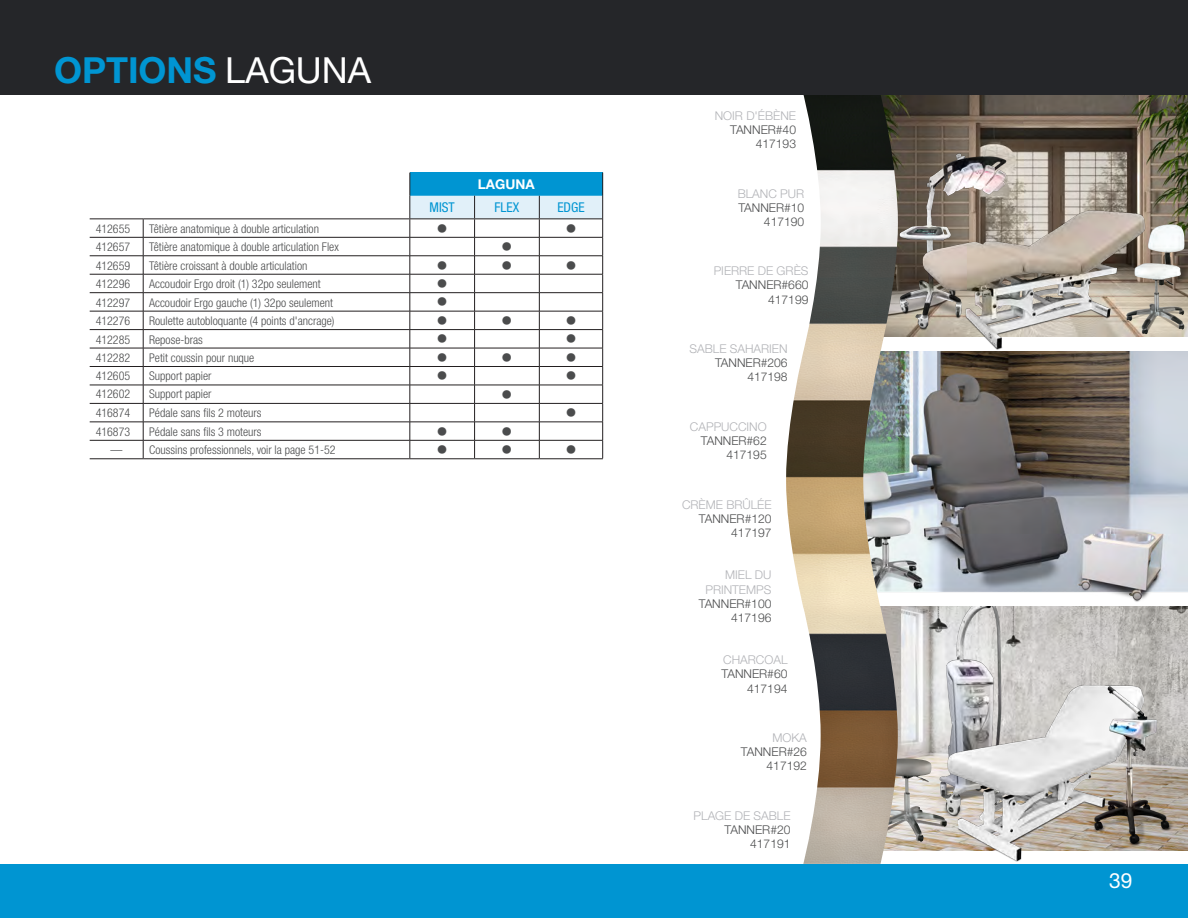
<style>
.page{position:relative;width:1188px;height:918px;background:#fff}
.page>*{position:absolute;margin:0;border:0;box-sizing:border-box;transform-origin:0 0}
.t1{font:700 36px "Helvetica Neue LT Std";color:#0095d2}
.t2{font:300 condensed 24px "Helvetica Neue LT Std";color:#4b4c4d}
.t3{font:21px "Helvetica Neue LT Std";color:#fff}
.t4{font:condensed 13.5px "Helvetica Neue LT Std";color:#0095d2}
.t5{font:700 13.5px "Helvetica Neue LT Std";color:#fff}
.t6{font:300 12.15px/14.1px "Helvetica Neue LT Std";color:#4b4c4d;text-align:right}
.t7{font:300 12.15px/14.1px "Helvetica Neue LT Std";color:#b2b3b7;text-align:right}
.t8{font:300 condensed 12px "Helvetica Neue LT Std";color:#4b4c4d}
.s1{font-weight:400;color:#fff}
</style>
<div class="page">
<div style="left:0;top:864px;width:1188px;height:54px;background:#0095d2"></div>
<img style="left:898px;top:95px;width:290px;height:242px">
<img style="left:898px;top:149px;width:116px;height:181px">
<img style="left:919px;top:205px;width:231px;height:145px">
<svg style="left:1127px;top:309px;width:57px;height:25px"></svg>
<img style="left:1126px;top:224px;width:43px;height:97px">
<img style="left:898px;top:617px;width:290px;height:233px">
<img style="left:898px;top:617px;width:109px;height:194px">
<img style="left:931px;top:679px;width:224px;height:183px">
<svg style="left:924px;top:811px;width:22px;height:29px"></svg>
<img style="left:898px;top:758px;width:26px;height:84px">
<img style="left:898px;top:351px;width:290px;height:266px">
<img style="left:786px;top:95px;width:112px;height:769px">
<img style="left:1099px;top:685px;width:60px;height:60px">
<img style="left:1086px;top:745px;width:96px;height:105px">
<div style="left:0;top:0;width:1188px;height:95px;background:#252629"></div>
<hr style="left:90px;top:458px;width:53px;height:1px;background:#231f20">
<hr style="left:143px;top:458px;width:267px;height:1px;background:#231f20">
<hr style="left:90px;top:237px;width:53px;height:1px;background:#231f20">
<hr style="left:143px;top:237px;width:267px;height:1px;background:#231f20">
<hr style="left:90px;top:256px;width:53px;height:1px;background:#231f20">
<hr style="left:143px;top:256px;width:267px;height:1px;background:#231f20">
<hr style="left:90px;top:422px;width:53px;height:1px;background:#231f20">
<hr style="left:143px;top:422px;width:267px;height:1px;background:#231f20">
<hr style="left:90px;top:440px;width:53px;height:1px;background:#231f20">
<hr style="left:143px;top:440px;width:267px;height:1px;background:#231f20">
<hr style="left:90px;top:274px;width:53px;height:1px;background:#231f20">
<hr style="left:143px;top:274px;width:267px;height:1px;background:#231f20">
<hr style="left:90px;top:292px;width:53px;height:1px;background:#231f20">
<hr style="left:143px;top:292px;width:267px;height:1px;background:#231f20">
<hr style="left:90px;top:311px;width:53px;height:1px;background:#231f20">
<hr style="left:143px;top:311px;width:267px;height:1px;background:#231f20">
<hr style="left:90px;top:329px;width:53px;height:1px;background:#231f20">
<hr style="left:143px;top:329px;width:267px;height:1px;background:#231f20">
<hr style="left:90px;top:348px;width:53px;height:1px;background:#231f20">
<hr style="left:143px;top:348px;width:267px;height:1px;background:#231f20">
<hr style="left:90px;top:366px;width:53px;height:1px;background:#231f20">
<hr style="left:143px;top:366px;width:267px;height:1px;background:#231f20">
<hr style="left:90px;top:385px;width:53px;height:1px;background:#231f20">
<hr style="left:143px;top:385px;width:267px;height:1px;background:#231f20">
<hr style="left:90px;top:403px;width:53px;height:1px;background:#231f20">
<hr style="left:143px;top:403px;width:267px;height:1px;background:#231f20">
<svg style="left:143px;top:219px;width:1px;height:239px"></svg>
<hr style="left:90px;top:218px;width:53px;height:1px;background:#231f20">
<hr style="left:143px;top:218px;width:267px;height:1px;background:#231f20">
<hr style="left:410px;top:458px;width:65px;height:1px;background:#231f20">
<hr style="left:475px;top:458px;width:64px;height:1px;background:#231f20">
<hr style="left:539px;top:458px;width:64px;height:1px;background:#231f20">
<svg style="left:410px;top:173px;width:193px;height:285px"></svg>
<h1 class="t1" style="left:54px;top:48px;width:319px">OPTIONS <span class="s1">LAGUNA</span></h1>
<p class="t5" style="left:478px;top:176px;width:58px">LAGUNA</p>
<p class="t4" style="left:430px;top:200px;width:27px">MIST</p>
<p class="t4" style="left:495px;top:200px;width:26px">FLEX</p>
<p class="t4" style="left:557px;top:200px;width:29px">EDGE</p>
<p class="t8" style="left:96px;top:222px;width:36px">412655</p>
<p class="t8" style="left:149px;top:222px;width:171px">Têtière anatomique à double articulation</p>
<h2 class="t2" style="left:436px;top:215px;width:13px">•</h2>
<h2 class="t2" style="left:565px;top:215px;width:13px">•</h2>
<p class="t8" style="left:96px;top:240px;width:36px">412657</p>
<p class="t8" style="left:149px;top:240px;width:191px">Têtière anatomique à double articulation Flex</p>
<h2 class="t2" style="left:501px;top:233px;width:13px">•</h2>
<p class="t8" style="left:96px;top:259px;width:36px">412659</p>
<p class="t8" style="left:149px;top:259px;width:160px">Têtière croissant à double articulation</p>
<h2 class="t2" style="left:436px;top:251px;width:78px">• •</h2>
<h2 class="t2" style="left:565px;top:251px;width:13px">•</h2>
<p class="t8" style="left:96px;top:277px;width:36px">412296</p>
<p class="t8" style="left:149px;top:277px;width:173px">Accoudoir Ergo droit (1) 32po seulement</p>
<h2 class="t2" style="left:436px;top:270px;width:13px">•</h2>
<p class="t8" style="left:96px;top:296px;width:36px">412297</p>
<p class="t8" style="left:149px;top:296px;width:185px">Accoudoir Ergo gauche (1) 32po seulement</p>
<h2 class="t2" style="left:436px;top:288px;width:13px">•</h2>
<p class="t8" style="left:96px;top:314px;width:36px">412276</p>
<p class="t8" style="left:149px;top:314px;width:187px">Roulette autobloquante (4 points d'ancrage)</p>
<h2 class="t2" style="left:436px;top:307px;width:78px">• •</h2>
<h2 class="t2" style="left:565px;top:307px;width:13px">•</h2>
<p class="t8" style="left:96px;top:333px;width:36px">412285</p>
<p class="t8" style="left:149px;top:333px;width:55px">Repose-bras</p>
<h2 class="t2" style="left:436px;top:325px;width:13px">•</h2>
<h2 class="t2" style="left:565px;top:325px;width:13px">•</h2>
<p class="t8" style="left:96px;top:351px;width:36px">412282</p>
<p class="t8" style="left:149px;top:351px;width:107px">Petit coussin pour nuque</p>
<h2 class="t2" style="left:436px;top:344px;width:78px">• •</h2>
<h2 class="t2" style="left:565px;top:344px;width:13px">•</h2>
<p class="t8" style="left:96px;top:369px;width:36px">412605</p>
<p class="t8" style="left:149px;top:369px;width:64px">Support papier</p>
<h2 class="t2" style="left:436px;top:362px;width:13px">•</h2>
<h2 class="t2" style="left:565px;top:362px;width:13px">•</h2>
<p class="t8" style="left:96px;top:387px;width:36px">412602</p>
<p class="t8" style="left:149px;top:387px;width:64px">Support papier</p>
<h2 class="t2" style="left:501px;top:381px;width:13px">•</h2>
<p class="t8" style="left:96px;top:406px;width:36px">416874</p>
<p class="t8" style="left:149px;top:406px;width:114px">Pédale sans fils 2 moteurs</p>
<h2 class="t2" style="left:565px;top:399px;width:13px">•</h2>
<p class="t8" style="left:96px;top:425px;width:36px">416873</p>
<p class="t8" style="left:149px;top:425px;width:114px">Pédale sans fils 3 moteurs</p>
<h2 class="t2" style="left:436px;top:417px;width:78px">• •</h2>
<p class="t8" style="left:110px;top:443px;width:227px">— Coussins professionnels, voir la page 51-52</p>
<h2 class="t2" style="left:436px;top:436px;width:78px">• •</h2>
<h2 class="t2" style="left:565px;top:436px;width:13px">•</h2>
<p class="t7" style="left:715px;top:108px;width:83px">NOIR D'ÉBÈNE</p>
<p class="t6" style="left:730px;top:122px;width:67px">TANNER#40<br>417193</p>
<p class="t7" style="left:738px;top:186px;width:68px">BLANC PUR</p>
<p class="t6" style="left:738px;top:200px;width:67px">TANNER#10<br>417190</p>
<p class="t7" style="left:714px;top:264px;width:96px">PIERRE DE GRÈS</p>
<p class="t6" style="left:736px;top:278px;width:74px">TANNER#660<br>417199</p>
<p class="t7" style="left:690px;top:342px;width:100px">SABLE SAHARIEN</p>
<p class="t6" style="left:715px;top:356px;width:74px">TANNER#206<br>417198</p>
<p class="t7" style="left:690px;top:419px;width:78px">CAPPUCCINO</p>
<p class="t6" style="left:701px;top:433px;width:67px">TANNER#62<br>417195</p>
<p class="t7" style="left:682px;top:497px;width:91px">CRÈME BRÛLÉE</p>
<p class="t6" style="left:699px;top:511px;width:74px">TANNER#120<br>417197</p>
<p class="t7" style="left:705px;top:568px;width:68px">MIEL DU<br>PRINTEMPS</p>
<p class="t6" style="left:699px;top:596px;width:74px">TANNER#100<br>417196</p>
<p class="t7" style="left:723px;top:653px;width:66px">CHARCOAL</p>
<p class="t6" style="left:722px;top:667px;width:67px">TANNER#60<br>417194</p>
<p class="t7" style="left:772px;top:730px;width:36px">MOKA</p>
<p class="t6" style="left:741px;top:745px;width:67px">TANNER#26<br>417192</p>
<p class="t7" style="left:694px;top:808px;width:98px">PLAGE DE SABLE</p>
<p class="t6" style="left:725px;top:822px;width:67px">TANNER#20<br>417191</p>
<h3 class="t3" style="left:1109px;top:868px;width:25px">39</h3>
</div>
